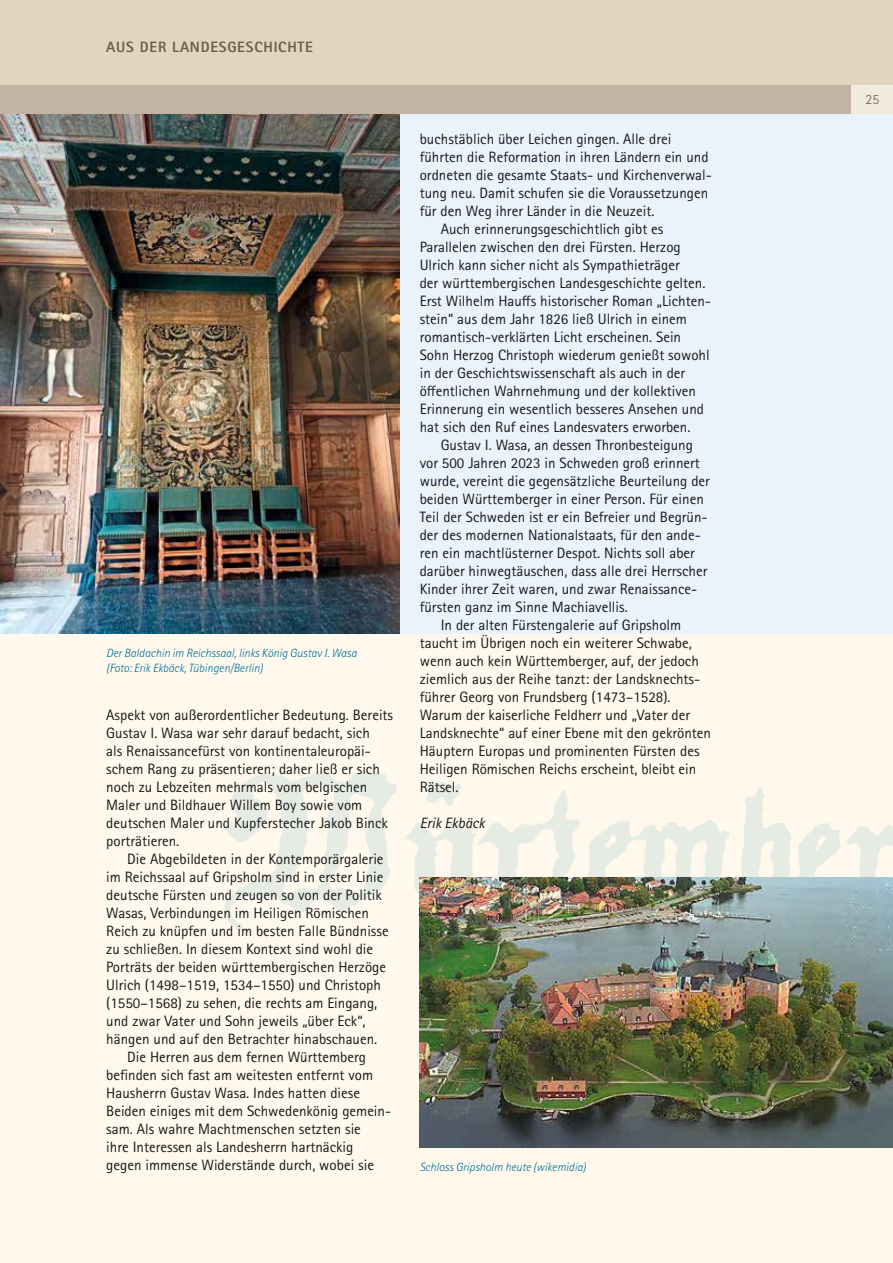
<style>
.page{position:relative;width:893px;height:1263px;background:#fff}
.page>*{position:absolute;margin:0;border:0;box-sizing:border-box;transform-origin:0 0}
.t1{font:15px/18px "Rotis Sans Serif Pro";color:#181716}
.t2{font:800 15px "Rotis Sans Serif Pro";letter-spacing:.05em;color:#6c5c48}
.t3{font:italic 15px "Rotis Sans Serif Pro";color:#181716}
.t4{font:300 14.25px "Rotis Sans Serif Pro";color:#6c5c48}
.t5{font:italic 300 12px/15px "Rotis Sans Serif Pro";color:#006d98}
</style>
<div class="page">
<div style="left:0;top:605px;width:893px;height:658px;background:#fff9ed"></div>
<div style="left:0;top:111px;width:893px;height:523px;background:#eaf3fc"></div>
<img style="left:0;top:114px;width:400px;height:520px">
<div style="left:0;top:0;width:893px;height:108px;background:#e1d5bf"></div>
<div style="left:0;top:85px;width:893px;height:29px;background:#c2b3a3"></div>
<div style="left:852px;top:85px;width:41px;height:29px;background:#f0eadf"></div>
<img style="left:224px;top:771px;width:669px;height:201px">
<img style="left:420px;top:878px;width:473px;height:269px">
<p class="t2" style="left:106px;top:37px;width:208px">AUS DER LANDESGESCHICHTE</p>
<p class="t5" style="left:106px;top:646px;width:252px">Der Baldachin im Reichssaal, links König Gustav I. Wasa (Foto: Erik Ekbäck, Tübingen/Berlin)</p>
<p class="t1" style="left:106px;top:706px;width:288px">Aspekt von außerordentlicher Bedeutung. Bereits Gustav I. Wasa war sehr darauf bedacht, sich<br>als Renaissancefürst von kontinentaleuropäi&shy;schem Rang zu präsentieren; daher ließ er sich noch zu Lebzeiten mehrmals vom belgischen Maler und Bildhauer Willem Boy sowie vom deutschen Maler und Kupferstecher Jakob Binck porträtieren.</p>
<p class="t1" style="left:127px;top:850px;width:258px">Die Abgebildeten in der Kontemporärgalerie</p>
<p class="t1" style="left:106px;top:868px;width:279px">im Reichssaal auf Gripsholm sind in erster Linie</p>
<p class="t1" style="left:106px;top:886px;width:277px">deutsche Fürsten und zeugen so von der Politik</p>
<p class="t1" style="left:106px;top:904px;width:264px">Wasas, Verbindungen im Heiligen Römischen</p>
<p class="t1" style="left:106px;top:922px;width:284px">Reich zu knüpfen und im besten Falle Bündnisse</p>
<p class="t1" style="left:106px;top:940px;width:268px">zu schließen. In diesem Kontext sind wohl die</p>
<p class="t1" style="left:106px;top:958px;width:281px">Porträts der beiden württembergischen Herzöge</p>
<p class="t1" style="left:106px;top:976px;width:276px">Ulrich (1498–1519, 1534–1550) und Christoph</p>
<p class="t1" style="left:106px;top:994px;width:273px">(1550–1568) zu sehen, die rechts am Eingang,</p>
<p class="t1" style="left:106px;top:1012px;width:261px">und zwar Vater und Sohn jeweils „über Eck“,</p>
<p class="t1" style="left:106px;top:1030px;width:273px">hängen und auf den Betrachter hinabschauen.</p>
<p class="t1" style="left:127px;top:1048px;width:240px">Die Herren aus dem fernen Württemberg</p>
<p class="t1" style="left:106px;top:1066px;width:268px">befinden sich fast am weitesten entfernt vom</p>
<p class="t1" style="left:106px;top:1084px;width:255px">Hausherrn Gustav Wasa. Indes hatten diese</p>
<p class="t1" style="left:106px;top:1102px;width:286px">Beiden einiges mit dem Schwedenkönig gemein-</p>
<p class="t1" style="left:106px;top:1120px;width:256px">sam. Als wahre Machtmenschen setzten sie</p>
<p class="t1" style="left:106px;top:1138px;width:249px">ihre Interessen als Landesherrn hartnäckig</p>
<p class="t1" style="left:106px;top:1156px;width:269px">gegen immense Widerstände durch, wobei sie</p>
<p class="t1" style="left:420px;top:130px;width:253px">buchstäblich über Leichen gingen. Alle drei</p>
<p class="t1" style="left:420px;top:148px;width:290px">führten die Reformation in ihren Ländern ein und</p>
<p class="t1" style="left:420px;top:166px;width:294px">ordneten die gesamte Staats- und Kirchenverwal-</p>
<p class="t1" style="left:420px;top:184px;width:290px">tung neu. Damit schufen sie die Voraussetzungen</p>
<p class="t1" style="left:420px;top:202px;width:236px">für den Weg ihrer Länder in die Neuzeit.</p>
<p class="t1" style="left:441px;top:220px;width:224px">Auch erinnerungsgeschichtlich gibt es</p>
<p class="t1" style="left:420px;top:238px;width:263px">Parallelen zwischen den drei Fürsten. Herzog</p>
<p class="t1" style="left:420px;top:256px;width:261px">Ulrich kann sicher nicht als Sympathieträger</p>
<p class="t1" style="left:420px;top:274px;width:287px">der württembergischen Landesgeschichte gelten.</p>
<p class="t1" style="left:420px;top:292px;width:293px">Erst Wilhelm Hauffs historischer Roman „Lichten-</p>
<p class="t1" style="left:420px;top:310px;width:269px">stein“ aus dem Jahr 1826 ließ Ulrich in einem</p>
<p class="t1" style="left:420px;top:328px;width:263px">romantisch-verklärten Licht erscheinen. Sein</p>
<p class="t1" style="left:420px;top:346px;width:291px">Sohn Herzog Christoph wiederum genießt sowohl</p>
<p class="t1" style="left:420px;top:364px;width:267px">in der Geschichtswissenschaft als auch in der</p>
<p class="t1" style="left:420px;top:382px;width:278px">öffentlichen Wahrnehmung und der kollektiven</p>
<p class="t1" style="left:420px;top:400px;width:286px">Erinnerung ein wesentlich besseres Ansehen und</p>
<p class="t1" style="left:420px;top:418px;width:272px">hat sich den Ruf eines Landesvaters erworben.</p>
<p class="t1" style="left:441px;top:436px;width:254px">Gustav I. Wasa, an dessen Thronbesteigung</p>
<p class="t1" style="left:420px;top:454px;width:282px">vor 500 Jahren 2023 in Schweden groß erinnert</p>
<p class="t1" style="left:420px;top:472px;width:292px">wurde, vereint die gegensätzliche Beurteilung der</p>
<p class="t1" style="left:420px;top:490px;width:286px">beiden Württemberger in einer Person. Für einen</p>
<p class="t1" style="left:420px;top:508px;width:289px">Teil der Schweden ist er ein Befreier und Begrün-</p>
<p class="t1" style="left:420px;top:526px;width:282px">der des modernen Nationalstaats, für den ande-</p>
<p class="t1" style="left:420px;top:544px;width:277px">ren ein machtlüsterner Despot. Nichts soll aber</p>
<p class="t1" style="left:420px;top:562px;width:289px">darüber hinwegtäuschen, dass alle drei Herrscher</p>
<p class="t1" style="left:420px;top:580px;width:279px">Kinder ihrer Zeit waren, und zwar Renaissance-</p>
<p class="t1" style="left:420px;top:598px;width:210px">fürsten ganz im Sinne Machiavellis.</p>
<p class="t1" style="left:441px;top:616px;width:242px">In der alten Fürstengalerie auf Gripsholm</p>
<p class="t1" style="left:420px;top:634px;width:274px">taucht im Übrigen noch ein weiterer Schwabe,</p>
<p class="t1" style="left:420px;top:652px;width:281px">wenn auch kein Württemberger, auf, der jedoch</p>
<p class="t1" style="left:420px;top:670px;width:282px">ziemlich aus der Reihe tanzt: der Landsknechts-</p>
<p class="t1" style="left:420px;top:688px;width:252px">führer Georg von Frundsberg (1473–1528).</p>
<p class="t1" style="left:420px;top:706px;width:272px">Warum der kaiserliche Feldherr und „Vater der</p>
<p class="t1" style="left:420px;top:724px;width:293px">Landsknechte“ auf einer Ebene mit den gekrönten</p>
<p class="t1" style="left:420px;top:742px;width:281px">Häuptern Europas und prominenten Fürsten des</p>
<p class="t1" style="left:420px;top:760px;width:278px">Heiligen Römischen Reichs erscheint, bleibt ein</p>
<p class="t1" style="left:420px;top:778px;width:40px">Rätsel.</p>
<p class="t3" style="left:420px;top:814px;width:67px">Erik Ekbäck</p>
<p class="t5" style="left:420px;top:1159px;width:168px">Schloss Gripsholm heute (wikemidia)</p>
<p class="t4" style="left:866px;top:91px;width:15px">25</p>
</div>
